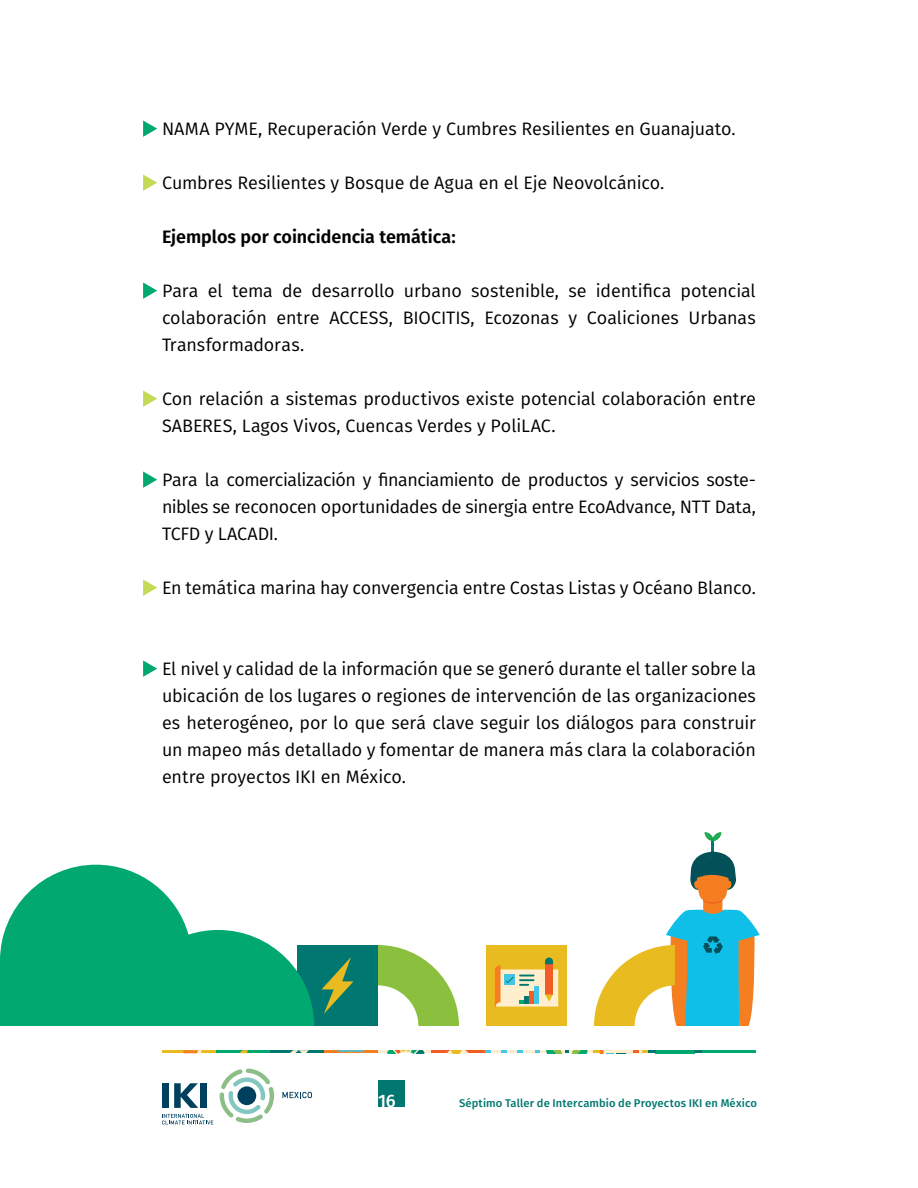
<style>
.page{position:relative;width:918px;height:1188px;background:#fff}
.page>*{position:absolute;margin:0;border:0;box-sizing:border-box;transform-origin:0 0}
.t1{font:18px/27px "Fira Sans";letter-spacing:-.005em;color:#000;text-align:justify}
.t2{font:600 18px "Fira Sans";color:#000}
.t3{font:500 18px "Fira Sans";color:#fff}
.t4{font:500 11.25px "Fira Sans";letter-spacing:.01em;color:#007770}
</style>
<div class="page">
<div style="left:378px;top:1080px;width:27px;height:27px;background:#007770"></div>
<hr style="left:378px;top:1050px;width:54px;height:3px;background:#ffefce">
<svg style="left:387px;top:1050px;width:38px;height:3px"></svg>
<hr style="left:432px;top:1050px;width:54px;height:3px;background:#f15d24">
<svg style="left:447px;top:1050px;width:21px;height:3px"></svg>
<hr style="left:648px;top:1050px;width:54px;height:3px;background:#007770">
<svg style="left:655px;top:1050px;width:40px;height:3px"></svg>
<hr style="left:540px;top:1050px;width:54px;height:3px;background:#ffefce">
<svg style="left:546px;top:1050px;width:42px;height:3px"></svg>
<hr style="left:324px;top:1050px;width:54px;height:3px;background:#f57e20">
<svg style="left:337px;top:1050px;width:28px;height:3px"></svg>
<hr style="left:486px;top:1050px;width:54px;height:3px;background:#42c5e6">
<hr style="left:491px;top:1050px;width:44px;height:3px;background:#ffefce">
<svg style="left:502px;top:1050px;width:5px;height:3px"></svg>
<svg style="left:517px;top:1050px;width:6px;height:3px"></svg>
<hr style="left:270px;top:1050px;width:54px;height:3px;background:#007770">
<svg style="left:290px;top:1050px;width:19px;height:3px"></svg>
<hr style="left:216px;top:1050px;width:54px;height:3px;background:#01a86f">
<svg style="left:240px;top:1050px;width:8px;height:3px"></svg>
<hr style="left:162px;top:1050px;width:54px;height:3px;background:#e8bb20">
<svg style="left:183px;top:1050px;width:18px;height:3px"></svg>
<hr style="left:594px;top:1050px;width:54px;height:3px;background:#e8bb20">
<svg style="left:600px;top:1050px;width:42px;height:4px"></svg>
<hr style="left:702px;top:1050px;width:54px;height:3px;background:#01a86f">
<div style="left:162px;top:1083px;width:7px;height:25px;background:#00405f"></div>
<svg style="left:174px;top:1083px;width:24px;height:25px"></svg>
<div style="left:201px;top:1083px;width:6px;height:25px;background:#00405f"></div>
<svg style="left:162px;top:1114px;width:51px;height:10px"></svg>
<svg style="left:220px;top:1069px;width:54px;height:54px"></svg>
<svg style="left:282px;top:1092px;width:30px;height:6px"></svg>
<hr style="left:712px;top:838px;width:2px;height:22px;background:#007770">
<svg style="left:704px;top:832px;width:18px;height:9px"></svg>
<svg style="left:594px;top:851px;width:166px;height:175px"></svg>
<div style="left:297px;top:945px;width:81px;height:81px;background:#007770"></div>
<svg style="left:322px;top:957px;width:31px;height:57px"></svg>
<div style="left:486px;top:945px;width:81px;height:81px;background:#e8bb20"></div>
<svg style="left:495px;top:958px;width:63px;height:49px"></svg>
<svg style="left:378px;top:945px;width:81px;height:81px"></svg>
<svg style="left:0;top:865px;width:314px;height:161px;fill:#01a86f"></svg>
<svg style="left:143px;top:120px;width:14px;height:17px"></svg>
<svg style="left:143px;top:174px;width:14px;height:17px"></svg>
<svg style="left:143px;top:282px;width:14px;height:17px"></svg>
<svg style="left:143px;top:390px;width:14px;height:17px"></svg>
<svg style="left:143px;top:579px;width:14px;height:17px"></svg>
<svg style="left:143px;top:471px;width:14px;height:17px"></svg>
<svg style="left:143px;top:660px;width:14px;height:17px"></svg>
<p class="t1" style="left:162px;top:115px;width:575px">NAMA PYME, Recuperación Verde y Cumbres Resilientes en Guanajuato.</p>
<p class="t1" style="left:162px;top:169px;width:504px">Cumbres Resilientes y Bosque de Agua en el Eje Neovolcánico.</p>
<p class="t2" style="left:162px;top:222px;width:295px">Ejemplos por coincidencia temática:</p>
<p class="t1" style="left:162px;top:277px;width:595px">Para el tema de desarrollo urbano sostenible, se identifica potencial colaboración entre ACCESS, BIOCITIS, Ecozonas y Coaliciones Urbanas Transformadoras.</p>
<p class="t1" style="left:162px;top:385px;width:595px">Con relación a sistemas productivos existe potencial colaboración entre<br>SABERES, Lagos Vivos, Cuencas Verdes y PoliLAC.</p>
<p class="t1" style="left:162px;top:466px;width:596px">Para la comercialización y financiamiento de productos y servicios soste&shy;nibles se reconocen oportunidades de sinergia entre EcoAdvance, NTT Data, TCFD y LACADI.</p>
<p class="t1" style="left:162px;top:574px;width:595px">En temática marina hay convergencia entre Costas Listas y Océano Blanco.</p>
<p class="t1" style="left:162px;top:655px;width:596px">El nivel y calidad de la información que se generó durante el taller sobre la ubicación de los lugares o regiones de intervención de las organizaciones es heterogéneo, por lo que será clave seguir los diálogos para construir un mapeo más detallado y fomentar de manera más clara la colaboración entre proyectos IKI en México.</p>
<p class="t3" style="left:378px;top:1086px;width:19px">16</p>
<p class="t4" style="left:459px;top:1094px;width:300px">Séptimo Taller de Intercambio de Proyectos IKI en México</p>
</div>
